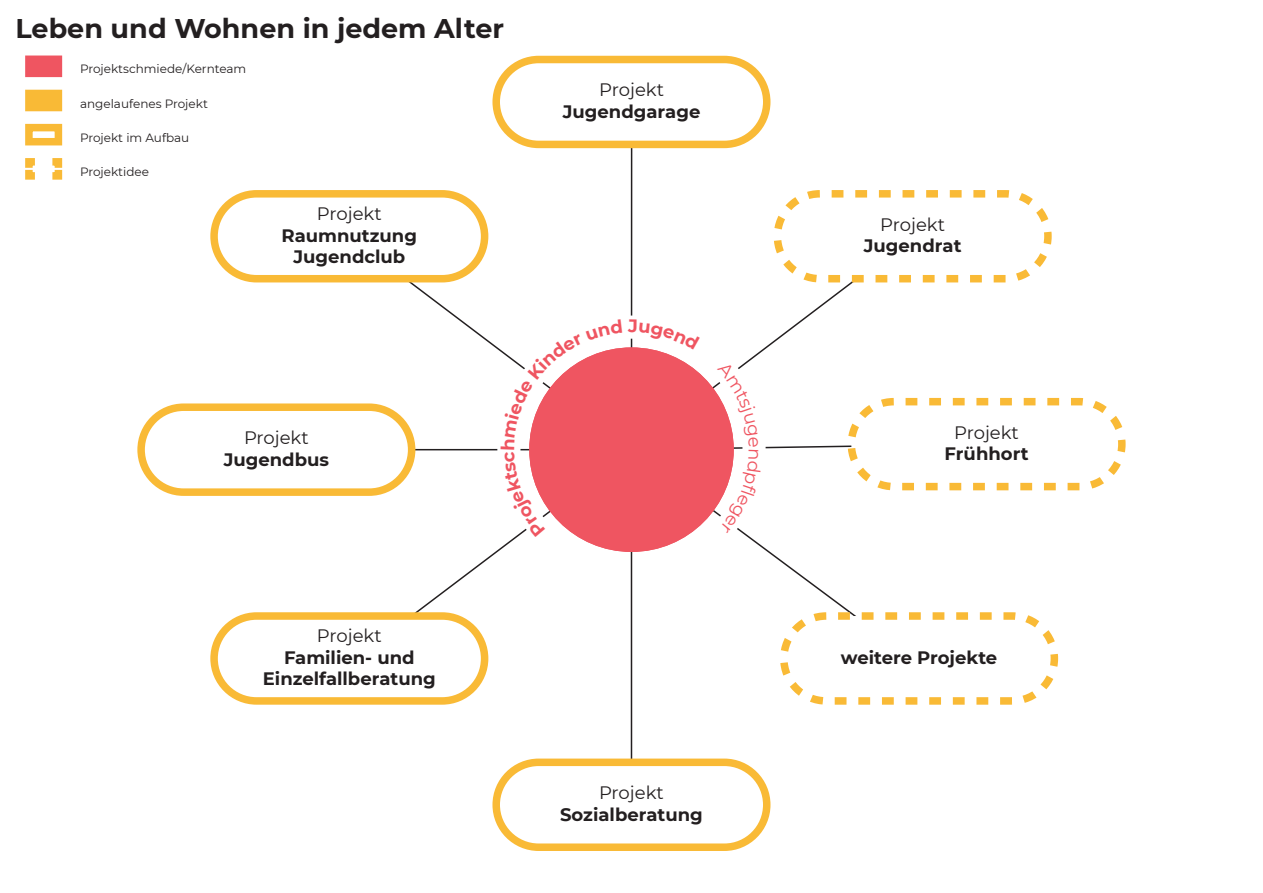
<style>
.page{position:relative;width:1263px;height:893px;background:#fff}
.page>*{position:absolute;margin:0;border:0;box-sizing:border-box;transform-origin:0 0}
.t1{font:700 27px "Montserrat";color:#231f20}
.t2{font:700 18px/21.6px "Montserrat";color:#231f20;text-align:center}
.t3{font:18px "Montserrat";color:#231f20}
.t4{font:12px "Montserrat";color:#231f20}
</style>
<div class="page">
<svg style="left:347px;top:234px;width:142px;height:214px"></svg>
<svg style="left:390px;top:448px;width:243px;height:217px"></svg>
<svg style="left:630px;top:234px;width:281px;height:107px"></svg>
<hr style="left:631px;top:96px;width:1px;height:354px;background:#231f20">
<svg style="left:629px;top:533px;width:222px;height:130px"></svg>
<div style="left:499px;top:318px;width:264px;height:264px;border:21px solid #fff;border-radius:50%"></div>
<hr style="left:631px;top:450px;width:1px;height:353px;background:#231f20">
<div style="left:214px;top:194px;width:271px;height:85px;background:#fff;border-radius:42px"></div>
<div style="left:210px;top:190px;width:278px;height:92px;border:8px solid #f9ba36;border-radius:42px"></div>
<div style="left:141px;top:407px;width:271px;height:85px;background:#fff;border-radius:42px"></div>
<div style="left:137px;top:403px;width:278px;height:93px;border:8px solid #f9ba36;border-radius:42px"></div>
<div style="left:496px;top:60px;width:271px;height:84px;background:#fff;border-radius:42px"></div>
<div style="left:492px;top:56px;width:278px;height:92px;border:8px solid #f9ba36;border-radius:42px"></div>
<div style="left:777px;top:194px;width:271px;height:85px;background:#fff;border-radius:42px"></div>
<div style="left:774px;top:190px;width:278px;height:92px;border:8px dashed #f9ba36;border-radius:42px"></div>
<div style="left:847px;top:398px;width:278px;height:92px;border:8px dashed #f9ba36;border-radius:42px"></div>
<div style="left:784px;top:616px;width:270px;height:85px;background:#fff;border-radius:42px"></div>
<div style="left:780px;top:612px;width:278px;height:93px;border:8px dashed #f9ba36;border-radius:42px"></div>
<div style="left:214px;top:616px;width:271px;height:85px;background:#fff;border-radius:42px"></div>
<div style="left:210px;top:612px;width:278px;height:93px;border:8px solid #f9ba36;border-radius:42px"></div>
<svg style="left:487px;top:305px;width:289px;height:203px"></svg>
<div style="left:540px;top:358px;width:183px;height:183px;background:#ef5561;border-radius:50%"></div>
<div style="left:529px;top:347px;width:205px;height:205px;border:21px solid #ef5561;border-radius:50%"></div>
<div style="left:496px;top:762px;width:271px;height:85px;background:#fff;border-radius:42px"></div>
<div style="left:492px;top:759px;width:278px;height:92px;border:8px solid #f9ba36;border-radius:42px"></div>
<div style="left:29px;top:59px;width:29px;height:14px;background:#ef5561"></div>
<div style="left:25px;top:56px;width:37px;height:21px;border:8px solid #ef5561"></div>
<div style="left:29px;top:93px;width:29px;height:15px;background:#f9ba36"></div>
<div style="left:25px;top:90px;width:37px;height:21px;border:8px solid #f9ba36"></div>
<div style="left:25px;top:124px;width:37px;height:21px;border:8px solid #f9ba36"></div>
<svg style="left:25px;top:158px;width:38px;height:22px"></svg>
<svg style="left:501px;top:319px;width:121px;height:218px"></svg>
<svg style="left:628px;top:320px;width:72px;height:30px"></svg>
<svg style="left:630px;top:361px;width:357px;height:172px"></svg>
<h1 class="t1" style="left:15px;top:9px;width:490px">Leben und Wohnen in jedem Alter</h1>
<p class="t4" style="left:80px;top:61px;width:168px">Projektschmiede/Kernteam</p>
<p class="t4" style="left:80px;top:95px;width:129px">angelaufenes Projekt</p>
<p class="t4" style="left:80px;top:129px;width:111px">Projekt im Aufbau</p>
<p class="t4" style="left:80px;top:163px;width:70px">Projektidee</p>
<p class="t3" style="left:317px;top:201px;width:66px">Projekt</p>
<p class="t2" style="left:282px;top:223px;width:137px">Raumnutzung<br>Jugendclub</p>
<p class="t3" style="left:599px;top:78px;width:66px">Projekt</p>
<p class="t2" style="left:563px;top:100px;width:139px">Jugendgarage</p>
<p class="t3" style="left:244px;top:425px;width:66px">Projekt</p>
<p class="t2" style="left:224px;top:448px;width:107px">Jugendbus</p>
<p class="t3" style="left:317px;top:623px;width:66px">Projekt</p>
<p class="t2" style="left:263px;top:646px;width:174px">Familien- und<br>Einzelfallberatung</p>
<p class="t3" style="left:599px;top:780px;width:66px">Projekt</p>
<p class="t2" style="left:560px;top:803px;width:144px">Sozialberatung</p>
<p class="t3" style="left:880px;top:212px;width:66px">Projekt</p>
<p class="t2" style="left:864px;top:234px;width:99px">Jugendrat</p>
<p class="t3" style="left:954px;top:420px;width:66px">Projekt</p>
<p class="t2" style="left:944px;top:442px;width:86px">Frühhort</p>
<p class="t2" style="left:841px;top:646px;width:158px">weitere Projekte</p>
</div>
